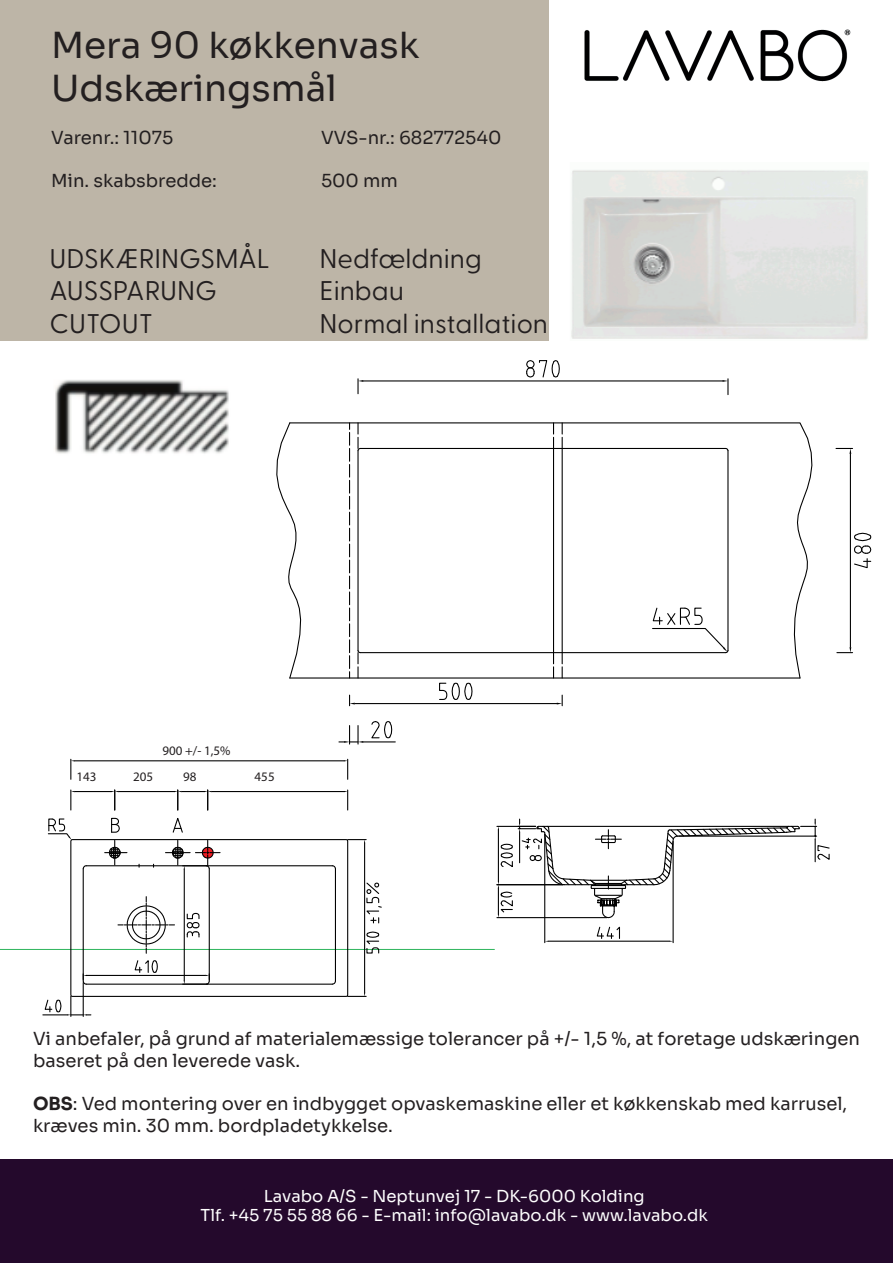
<style>
.page{position:relative;width:893px;height:1263px;background:#fff}
.page>*{position:absolute;margin:0;border:0;box-sizing:border-box;transform-origin:0 0}
.t1{font:36px/43.2px "Sora";color:#231f20}
.t2{font:27px "Greycliff CF";color:#231f20}
.t3{font:18px/21.6px "Sora";color:#231f20}
.t4{font:16.5px/19.8px "Sora";color:#fff;text-align:center}
.t5{font:13.05px "Myriad Pro";color:#231f20}
.s1{font-weight:700}
</style>
<div class="page">
<div style="left:0;top:1159px;width:892px;height:103px;background:#24092c"></div>
<div style="left:0;top:0;width:548px;height:340px;background:#bdb5a7"></div>
<hr style="left:0;top:949px;width:495px;height:1px;background:#2eb45c">
<img style="left:584px;top:29px;width:267px;height:53px">
<img style="left:55px;top:380px;width:174px;height:74px">
<hr style="left:548px;top:941px;width:121px;height:1px;background:#000">
<hr style="left:544px;top:834px;width:1px;height:109px;background:#000">
<hr style="left:673px;top:841px;width:1px;height:102px;background:#000">
<svg style="left:596px;top:926px;width:24px;height:13px"></svg>
<hr style="left:497px;top:826px;width:39px;height:1px;background:#000">
<hr style="left:497px;top:917px;width:110px;height:1px;background:#000">
<hr style="left:497px;top:884px;width:66px;height:1px;background:#000">
<svg style="left:498px;top:819px;width:332px;height:100px"></svg>
<hr style="left:75px;top:760px;width:269px;height:1px;background:#000">
<svg style="left:344px;top:759px;width:4px;height:20px"></svg>
<svg style="left:70px;top:759px;width:5px;height:20px"></svg>
<svg style="left:43px;top:790px;width:340px;height:226px"></svg>
<svg style="left:302px;top:422px;width:511px;height:257px"></svg>
<svg style="left:276px;top:422px;width:26px;height:257px"></svg>
<hr style="left:363px;top:380px;width:360px;height:1px;background:#000">
<svg style="left:723px;top:379px;width:5px;height:16px"></svg>
<svg style="left:357px;top:379px;width:6px;height:15px"></svg>
<svg style="left:526px;top:360px;width:34px;height:18px"></svg>
<hr style="left:850px;top:454px;width:1px;height:193px;background:#000">
<svg style="left:836px;top:448px;width:16px;height:6px"></svg>
<svg style="left:837px;top:647px;width:15px;height:6px"></svg>
<svg style="left:854px;top:532px;width:18px;height:37px"></svg>
<hr style="left:355px;top:703px;width:202px;height:1px;background:#000">
<svg style="left:557px;top:695px;width:6px;height:11px"></svg>
<svg style="left:349px;top:695px;width:6px;height:11px"></svg>
<svg style="left:439px;top:682px;width:34px;height:18px"></svg>
<hr style="left:363px;top:741px;width:32px;height:1px;background:#000">
<svg style="left:371px;top:721px;width:22px;height:18px"></svg>
<svg style="left:339px;top:725px;width:24px;height:19px"></svg>
<svg style="left:357px;top:649px;width:5px;height:29px"></svg>
<svg style="left:357px;top:423px;width:5px;height:29px"></svg>
<svg style="left:724px;top:447px;width:5px;height:5px"></svg>
<svg style="left:651px;top:607px;width:78px;height:47px"></svg>
<img style="left:571px;top:170px;width:297px;height:170px">
<h1 class="t1" style="left:51px;top:20px;width:370px">Mera 90 køkkenvask<br>Udskæringsmål</h1>
<p class="t3" style="left:51px;top:125px;width:124px">Varenr.: 11075</p>
<p class="t3" style="left:321px;top:125px;width:182px">VVS-nr.: 682772540</p>
<p class="t3" style="left:51px;top:169px;width:167px">Min. skabsbredde:</p>
<p class="t3" style="left:321px;top:169px;width:78px">500 mm</p>
<h2 class="t2" style="left:50px;top:238px;width:222px">UDSKÆRINGSMÅL</h2>
<h2 class="t2" style="left:320px;top:238px;width:164px">Nedfældning</h2>
<h2 class="t2" style="left:50px;top:270px;width:169px">AUSSPARUNG</h2>
<h2 class="t2" style="left:320px;top:270px;width:86px">Einbau</h2>
<h2 class="t2" style="left:50px;top:303px;width:105px">CUTOUT</h2>
<h2 class="t2" style="left:320px;top:303px;width:230px">Normal installation</h2>
<p class="t5" style="left:162px;top:742px;width:70px">900 +/- 1,5%</p>
<p class="t5" style="left:77px;top:769px;width:22px">143</p>
<p class="t5" style="left:133px;top:768px;width:22px">205</p>
<p class="t5" style="left:183px;top:768px;width:15px">98</p>
<p class="t5" style="left:255px;top:768px;width:22px">455</p>
<p class="t3" style="left:33px;top:1026px;width:828px">Vi anbefaler, på grund af materialemæssige tolerancer på +/- 1,5 %, at foretage udskæringen baseret på den leverede vask.</p>
<p class="t3" style="left:33px;top:1091px;width:816px"><span class="s1">OBS</span>: Ved montering over en indbygget opvaskemaskine eller et køkkenskab med karrusel, kræves min. 30 mm. bordpladetykkelse.</p>
<p class="t4" style="left:201px;top:1184px;width:509px">Lavabo A/S - Neptunvej 17 - DK-6000 Kolding<br>Tlf. +45 75 55 88 66 - E-mail: info@lavabo.dk - www.lavabo.dk</p>
</div>
